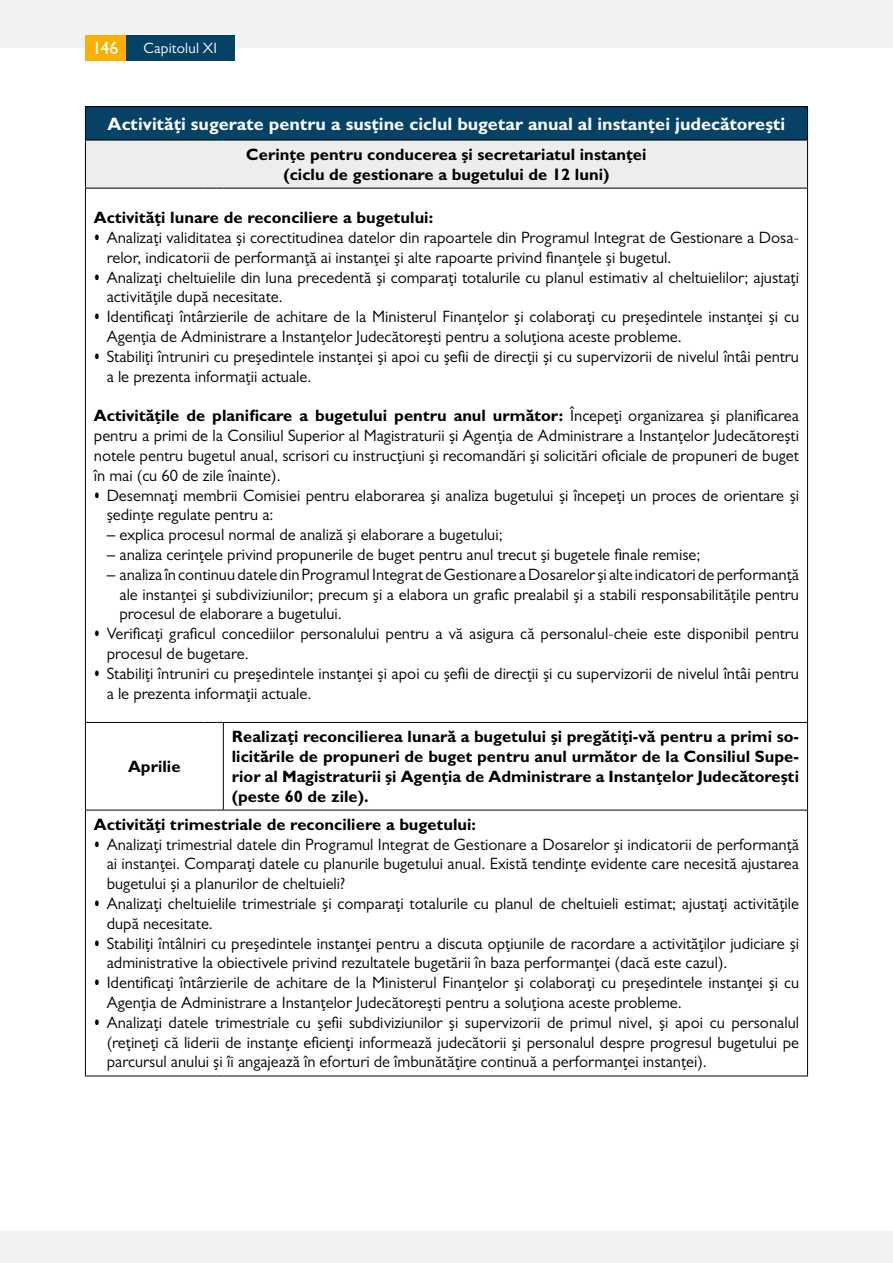
<style>
.page{position:relative;width:893px;height:1263px;background:#fff}
.page>*{position:absolute;margin:0;border:0;box-sizing:border-box;transform-origin:0 0}
.t1{font:700 18px "Gill Sans";color:#fff}
.t2{font:500 18px "Gill Sans";color:#fff}
.t3{font:16.5px/19.8px "Gill Sans";color:#000}
.t4{font:700 16.5px/19.8px "Gill Sans";color:#000;text-align:center}
.t5{font:15px "Gill Sans";letter-spacing:.01em;color:#fff}
.s1{font-family:"Palatino Linotype"}
.s2{font-weight:700}
</style>
<div class="page">
<div style="left:0;top:0;width:893px;height:48px;background:#f2f2f2"></div>
<div style="left:126px;top:35px;width:109px;height:25px;background:#054266"></div>
<div style="left:0;top:1231px;width:893px;height:32px;background:#f2f2f2"></div>
<div style="left:85px;top:35px;width:41px;height:25px;background:#f9b000"></div>
<div style="left:85px;top:107px;width:722px;height:33px;background:#054266"></div>
<div style="left:85px;top:140px;width:722px;height:48px;background:#ededed"></div>
<hr style="left:85px;top:188px;width:1px;height:534px;background:#000">
<hr style="left:807px;top:188px;width:1px;height:534px;background:#000">
<hr style="left:85px;top:722px;width:119px;height:1px;background:#000">
<hr style="left:85px;top:723px;width:1px;height:87px;background:#000">
<svg style="left:204px;top:722px;width:19px;height:1px"></svg>
<hr style="left:223px;top:722px;width:585px;height:1px;background:#000">
<hr style="left:223px;top:723px;width:1px;height:87px;background:#000">
<hr style="left:807px;top:723px;width:1px;height:87px;background:#000">
<hr style="left:85px;top:810px;width:119px;height:1px;background:#000">
<hr style="left:85px;top:810px;width:1px;height:265px;background:#000">
<svg style="left:204px;top:810px;width:19px;height:1px"></svg>
<hr style="left:223px;top:810px;width:585px;height:1px;background:#000">
<hr style="left:807px;top:810px;width:1px;height:265px;background:#000">
<hr style="left:85px;top:1075px;width:119px;height:1px;background:#000">
<svg style="left:204px;top:1075px;width:19px;height:1px"></svg>
<hr style="left:223px;top:1075px;width:585px;height:1px;background:#000">
<hr style="left:85px;top:106px;width:119px;height:1px;background:#000">
<hr style="left:85px;top:107px;width:1px;height:33px;background:#000">
<svg style="left:204px;top:106px;width:19px;height:1px"></svg>
<hr style="left:223px;top:106px;width:585px;height:1px;background:#000">
<hr style="left:807px;top:107px;width:1px;height:33px;background:#000">
<hr style="left:85px;top:140px;width:119px;height:1px;background:#000">
<hr style="left:85px;top:140px;width:1px;height:48px;background:#000">
<svg style="left:204px;top:140px;width:19px;height:1px"></svg>
<hr style="left:223px;top:140px;width:585px;height:1px;background:#000">
<hr style="left:807px;top:140px;width:1px;height:48px;background:#000">
<hr style="left:85px;top:188px;width:119px;height:1px;background:#000">
<svg style="left:204px;top:188px;width:19px;height:1px"></svg>
<hr style="left:223px;top:188px;width:585px;height:1px;background:#000">
<p class="t2" style="left:92px;top:37px;width:28px">146</p>
<p class="t5" style="left:144px;top:39px;width:75px">Capitolul XI</p>
<p class="t1" style="left:108px;top:112px;width:679px">Activități sugerate pentru a susține ciclul bugetar anual al instanței judecătorești</p>
<p class="t4" style="left:246px;top:144px;width:402px">Cerințe pentru conducerea și secretariatul instanței (ciclu de gestionare a bugetului de 12 luni)</p>
<p class="t4" style="left:94px;top:207px;width:341px">Activități lunare de reconciliere a bugetului:</p>
<p class="t3" style="left:107px;top:228px;width:694px;text-indent:-13px"><span class="s1">•</span> Analizați validitatea și corectitudinea datelor din rapoartele din Programul Integrat de Gestionare a Dosa&shy;relor, indicatorii de performanță ai instanței și alte rapoarte privind finanțele și bugetul.</p>
<p class="t3" style="left:107px;top:267px;width:694px;text-indent:-13px"><span class="s1">•</span> Analizați cheltuielile din luna precedentă și comparați totalurile cu planul estimativ al cheltuielilor; ajustați activitățile după necesitate.</p>
<p class="t3" style="left:107px;top:307px;width:694px;text-indent:-13px"><span class="s1">•</span> Identificați întârzierile de achitare de la Ministerul Finanțelor și colaborați cu președintele instanței și cu<br>Agenția de Administrare a Instanțelor Judecătorești pentru a soluționa aceste probleme.</p>
<p class="t3" style="left:107px;top:346px;width:694px;text-indent:-13px"><span class="s1">•</span> Stabiliți întruniri cu președintele instanței și apoi cu șefii de direcții și cu supervizorii de nivelul întâi pentru a le prezenta informații actuale.</p>
<p class="t3" style="left:94px;top:406px;width:707px;text-align:justify"><span class="s2">Activitățile de planificare a bugetului pentru anul următor:</span> Începeți organizarea și planificarea pentru a primi de la Consiliul Superior al Magistraturii și Agenția de Administrare a Instanțelor Judecătorești notele pentru bugetul anual, scrisori cu instrucțiuni și recomandări și solicitări oficiale de propuneri de buget în mai (cu 60 de zile înainte).</p>
<p class="t3" style="left:107px;top:485px;width:694px;text-indent:-13px"><span class="s1">•</span> Desemnați membrii Comisiei pentru elaborarea și analiza bugetului și începeți un proces de orientare și ședințe regulate pentru a:</p>
<p class="t3" style="left:107px;top:525px;width:397px"><span class="s1">–</span> explica procesul normal de analiză și elaborare a bugetului;</p>
<p class="t3" style="left:107px;top:544px;width:595px"><span class="s1">–</span> analiza cerințele privind propunerile de buget pentru anul trecut și bugetele finale remise;</p>
<p class="t3" style="left:119px;top:564px;width:681px;text-align:justify;text-indent:-13px"><span class="s1">–</span> analiza în continuu datele din Programul Integrat de Gestionare a Dosarelor și alte indicatori de performanță ale instanței și subdiviziunilor; precum și a elabora un grafic prealabil și a stabili responsabilitățile pentru procesul de elaborare a bugetului.</p>
<p class="t3" style="left:107px;top:624px;width:694px;text-indent:-13px"><span class="s1">•</span> Verificați graficul concediilor personalului pentru a vă asigura că personalul-cheie este disponibil pentru procesul de bugetare.</p>
<p class="t3" style="left:107px;top:663px;width:694px;text-indent:-13px"><span class="s1">•</span> Stabiliți întruniri cu președintele instanței și apoi cu șefii de direcții și cu supervizorii de nivelul întâi pentru a le prezenta informații actuale.</p>
<p class="t4" style="left:232px;top:726px;width:569px;text-align:justify">Realizați reconcilierea lunară a bugetului și pregătiți-vă pentru a primi so&shy;licitările de propuneri de buget pentru anul următor de la Consiliul Supe&shy;rior al Magistraturii și Agenția de Administrare a Instanțelor Judecătorești (peste 60 de zile).</p>
<p class="t4" style="left:94px;top:814px;width:384px">Activități trimestriale de reconciliere a bugetului:</p>
<p class="t3" style="left:107px;top:834px;width:694px;text-align:justify;text-indent:-13px"><span class="s1">•</span> Analizați trimestrial datele din Programul Integrat de Gestionare a Dosarelor și indicatorii de performanță ai instanței. Comparați datele cu planurile bugetului anual. Există tendințe evidente care necesită ajustarea bugetului și a planurilor de cheltuieli?</p>
<p class="t3" style="left:107px;top:893px;width:694px;text-indent:-13px"><span class="s1">•</span> Analizați cheltuielile trimestriale și comparați totalurile cu planul de cheltuieli estimat; ajustați activitățile după necesitate.</p>
<p class="t3" style="left:107px;top:933px;width:694px;text-indent:-13px"><span class="s1">•</span> Stabiliți întâlniri cu președintele instanței pentru a discuta opțiunile de racordare a activităților judiciare și administrative la obiectivele privind rezultatele bugetării în baza performanței (dacă este cazul).</p>
<p class="t3" style="left:107px;top:973px;width:694px;text-indent:-13px"><span class="s1">•</span> Identificați întârzierile de achitare de la Ministerul Finanțelor și colaborați cu președintele instanței și cu<br>Agenția de Administrare a Instanțelor Judecătorești pentru a soluționa aceste probleme.</p>
<p class="t3" style="left:107px;top:1012px;width:694px;text-align:justify;text-indent:-13px"><span class="s1">•</span> Analizați datele trimestriale cu șefii subdiviziunilor și supervizorii de primul nivel, și apoi cu personalul (rețineți că liderii de instanțe eficienți informează judecătorii și personalul despre progresul bugetului pe parcursul anului și îi angajează în eforturi de îmbunătățire continuă a performanței instanței).</p>
<p class="t4" style="left:128px;top:756px;width:54px">Aprilie</p>
</div>
